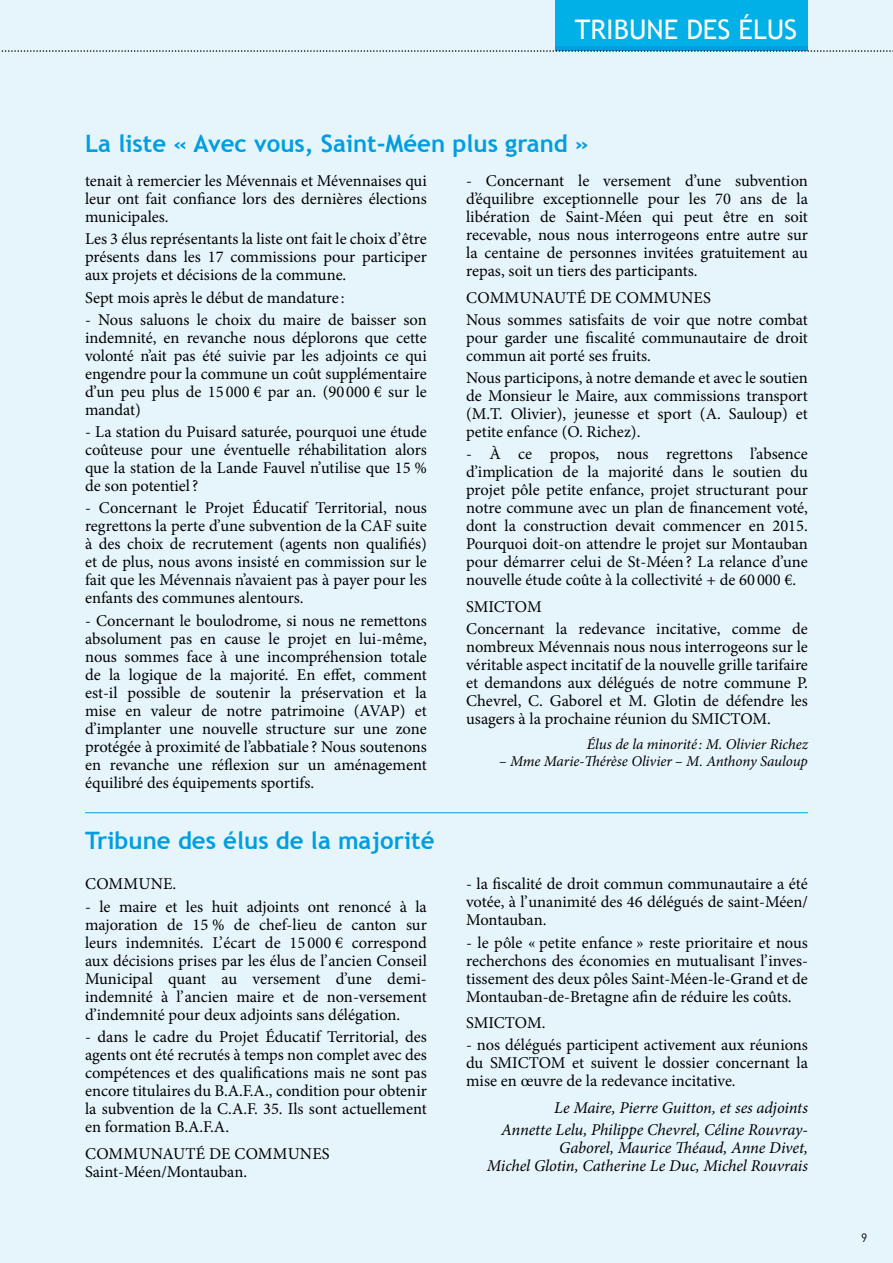
<style>
.page{position:relative;width:893px;height:1263px;background:#e6f5fc}
.page>*{position:absolute;margin:0;border:0;box-sizing:border-box;transform-origin:0 0}
.t1{font:27px "Trebuchet MS";color:#fff}
.t2{font:700 24px "Trebuchet MS";color:#009ee0}
.t3{font:16.5px/18px "Minion Pro";color:#000;text-align:justify}
.t4{font:italic 16.5px/22.2px "Minion Pro";letter-spacing:-.01em;color:#000;text-align:right}
.t5{font:italic 15px "Minion Pro";letter-spacing:-.005em;color:#000}
.t6{font:12px "DIN";color:#000}
</style>
<div class="page">
<div style="left:555px;top:0;width:253px;height:46px;background:#00b0e6"></div>
<div style="left:555px;top:46px;width:253px;height:5px;background:#009ee0"></div>
<svg style="left:1px;top:50px;width:892px;height:2px"></svg>
<hr style="left:85px;top:812px;width:723px;height:1px;background:#009ee0">
<h1 class="t1" style="left:575px;top:13px;width:222px">TRI BUNE DES ÉLUS</h1>
<h2 class="t2" style="left:85px;top:128px;width:505px">La liste « Avec vous, Saint-Méen plus grand »</h2>
<p class="t3" style="left:85px;top:172px;width:343px">tenait à remercier les Mévennais et Mévennaises qui leur ont fait confiance lors des dernières élections municipales.</p>
<p class="t3" style="left:85px;top:230px;width:343px">Les 3 élus représentants la liste ont fait le choix d’être présents dans les 17 commissions pour participer aux projets et décisions de la commune.</p>
<p class="t3" style="left:85px;top:288px;width:261px">Sept mois après le début de mandature :</p>
<p class="t3" style="left:85px;top:311px;width:343px">- Nous saluons le choix du maire de baisser son indemnité, en revanche nous déplorons que cette volonté n’ait pas été suivie par les adjoints ce qui engendre pour la commune un coût supplémentaire d’un peu plus de 15 000 € par an. (90 000 € sur le mandat)</p>
<p class="t3" style="left:85px;top:423px;width:343px">- La station du Puisard saturée, pourquoi une étude coûteuse pour une éventuelle réhabilitation alors que la station de la Lande Fauvel n’utilise que 15 % de son potentiel?</p>
<p class="t3" style="left:85px;top:499px;width:343px">- Concernant le Projet Éducatif Territorial, nous regrettons la perte d’une subvention de la CAF suite à des choix de recrutement (agents non qualifiés) et de plus, nous avons insisté en commission sur le fait que les Mévennais n’avaient pas à payer pour les enfants des communes alentours.</p>
<p class="t3" style="left:85px;top:611px;width:343px">- Concernant le boulodrome, si nous ne remettons absolument pas en cause le projet en lui-même, nous sommes face à une incompréhension totale de la logique de la majorité. En effet, comment est-il possible de soutenir la préservation et la mise en valeur de notre patrimoine (AVAP) et d’implanter une nouvelle structure sur une zone protégée à proximité de l’abbatiale ? Nous soutenons en revanche une réflexion sur un aménagement équilibré des équipements sportifs.</p>
<h2 class="t2" style="left:85px;top:826px;width:351px">Tribune des élus de la majorité</h2>
<p class="t3" style="left:85px;top:875px;width:25px">Commune</p>
<p class="t3" style="left:173px;top:875px;width:5px">.</p>
<p class="t3" style="left:85px;top:897px;width:343px">- le maire et les huit adjoints ont renoncé à la majoration de 15 % de chef-lieu de canton sur leurs indemnités. L’écart de 15 000 € correspond aux décisions prises par les élus de l’ancien Conseil Municipal quant au versement d’une demi&shy;indemnité à l’ancien maire et de non-versement d’indemnité pour deux adjoints sans délégation.</p>
<p class="t3" style="left:85px;top:1028px;width:343px">- dans le cadre du Projet Éducatif Territorial, des agents ont été recrutés à temps non complet avec des compétences et des qualifications mais ne sont pas encore titulaires du B.A.F.A., condition pour obtenir la subvention de la C.A.F. 35. Ils sont actuellement en formation B.A.F.A.</p>
<p class="t3" style="left:85px;top:1144px;width:25px">Communauté</p>
<p class="t3" style="left:85px;top:1144px;width:164px;text-align:right">de communes<br>Saint-Méen/Montauban.</p>
<p class="t3" style="left:466px;top:172px;width:343px">- Concernant le versement d’une subvention d’équilibre exceptionnelle pour les 70 ans de la libération de Saint-Méen qui peut être en soit recevable, nous nous interrogeons entre autre sur la centaine de personnes invitées gratuitement au repas, soit un tiers des participants.</p>
<p class="t3" style="left:466px;top:288px;width:25px">Communauté</p>
<p class="t3" style="left:466px;top:286px;width:343px;line-height:22.2px;text-indent:124px">de communes<br>Nous sommes satisfaits de voir que notre combat</p>
<p class="t3" style="left:466px;top:329px;width:343px">pour garder une fiscalité communautaire de droit commun ait porté ses fruits.</p>
<p class="t3" style="left:466px;top:369px;width:343px">Nous participons, à notre demande et avec le soutien de Monsieur le Maire, aux commissions transport (M.T. Olivier), jeunesse et sport (A. Sauloup) et petite enfance (O. Richez).</p>
<p class="t3" style="left:466px;top:445px;width:343px">- À ce propos, nous regrettons l’absence d’implication de la majorité dans le soutien du projet pôle petite enfance, projet structurant pour notre commune avec un plan de financement voté, dont la construction devait commencer en 2015.<br>Pourquoi doit-on attendre le projet sur Montauban pour démarrer celui de St-Méen? La relance d’une nouvelle étude coûte à la collectivité + de 60 000 €.</p>
<p class="t3" style="left:466px;top:596px;width:343px;line-height:22.2px">SMICTOM<br>Concernant la redevance incitative, comme de</p>
<p class="t3" style="left:466px;top:638px;width:343px">nombreux Mévennais nous nous interrogeons sur le véritable aspect incitatif de la nouvelle grille tarifaire et demandons aux délégués de notre commune P.<br>Chevrel, C. Gaborel et M. Glotin de défendre les usagers à la prochaine réunion du SMICTOM.</p>
<p class="t5" style="left:587px;top:734px;width:222px">Élus de la minorité : M. Olivier Richez</p>
<p class="t5" style="left:499px;top:750px;width:310px">– Mme Marie-Thérèse Olivier – M. Anthony Sauloup</p>
<p class="t3" style="left:466px;top:875px;width:343px">- la fiscalité de droit commun communautaire a été votée, à l’unanimité des 46 délégués de saint-Méen/ Montauban.</p>
<p class="t3" style="left:466px;top:933px;width:343px">- le pôle « petite enfance » reste prioritaire et nous recherchons des économies en mutualisant l’inves&shy;tissement des deux pôles Saint-Méen-le-Grand et de Montauban-de-Bretagne afin de réduire les coûts.</p>
<p class="t3" style="left:466px;top:1014px;width:81px">SMICTOM.</p>
<p class="t3" style="left:466px;top:1036px;width:343px">- nos délégués participent activement aux réunions du SMICTOM et suivent le dossier concernant la mise en œuvre de la redevance incitative.</p>
<p class="t4" style="left:501px;top:1096px;width:308px">Le Maire, Pierre Guitton, et ses adjoints<br>Annette Lelu, Philippe Chevrel, Céline Rouvray-</p>
<p class="t4" style="left:487px;top:1139px;width:322px;line-height:18px">Gaborel, Maurice Théaud, Anne Divet,<br>Michel Glotin, Catherine Le Duc, Michel Rouvrais</p>
<p class="t6" style="left:861px;top:1230px;width:8px">9</p>
</div>
